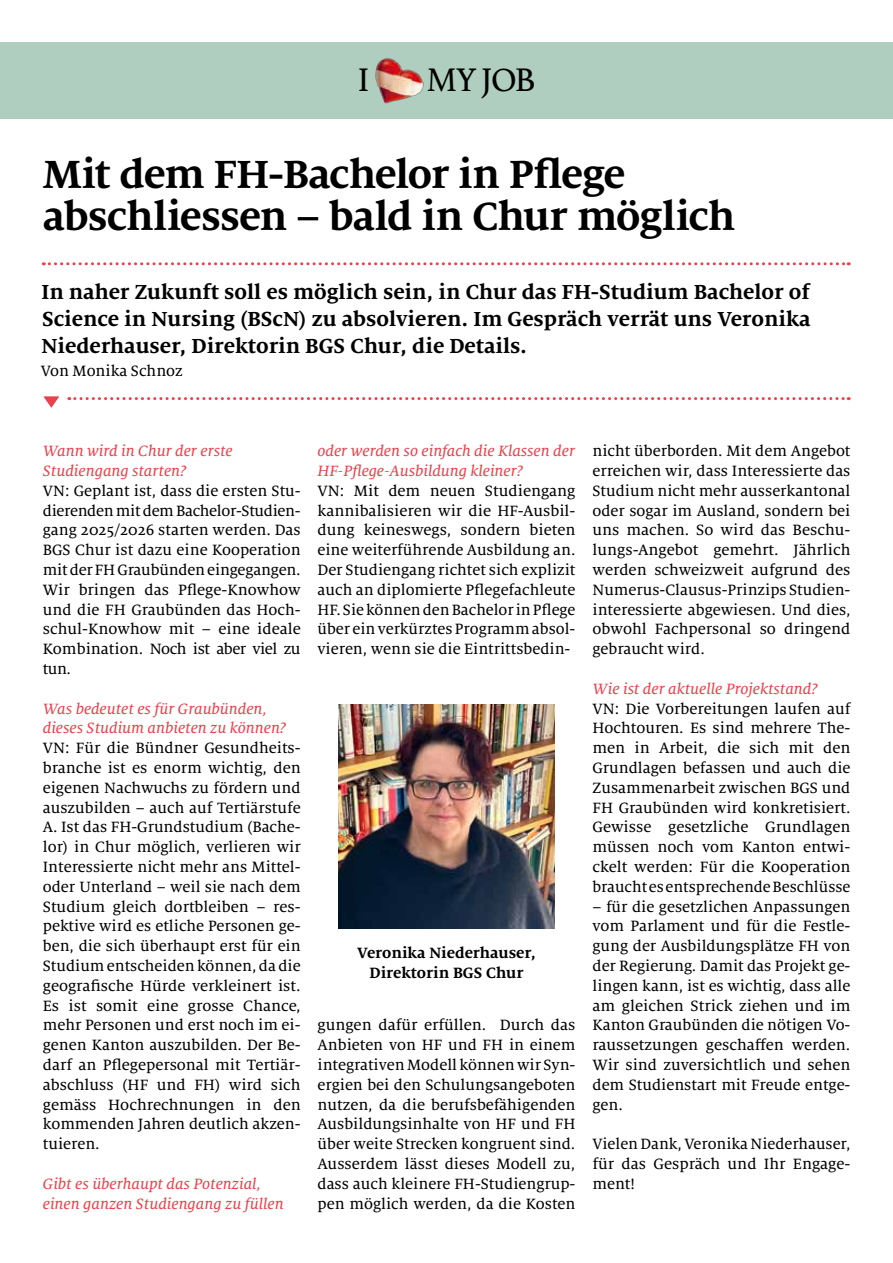
<style>
.page{position:relative;width:893px;height:1263px;background:#fff}
.page>*{position:absolute;margin:0;border:0;box-sizing:border-box;transform-origin:0 0}
.t1{font:700 43.5px/42px "Milo Serif Pro";letter-spacing:-.02em;color:#000}
.t2{font:34.2px "Athelas";color:#000}
.t3{font:700 22.5px/27px "Milo Serif Pro";color:#000;text-align:justify}
.t4{font:16.5px/19.8px "Milo Serif Pro Text";color:#000;text-align:justify}
.t5{font:16.5px/19.8px "Milo Serif Pro Text Ita";color:#e9424b}
.t6{font:700 16.5px/19.8px "Milo Serif Pro";color:#000;text-align:center}
</style>
<div class="page">
<img style="left:339px;top:705px;width:215px;height:223px">
<div style="left:0;top:43px;width:893px;height:76px;background:#afcec0"></div>
<svg style="left:43px;top:262px;width:806px;height:3px"></svg>
<svg style="left:43px;top:396px;width:806px;height:12px"></svg>
<img style="left:375px;top:58px;width:49px;height:45px">
<h2 class="t2" style="left:358px;top:53px;width:13px">I</h2>
<h2 class="t2" style="left:427px;top:53px;width:110px">MY JOB</h2>
<h1 class="t1" style="left:43px;top:153px;width:694px">Mit dem FH-Bachelor in Pflege abschliessen – bald in Chur möglich</h1>
<h3 class="t3" style="left:41px;top:278px;width:771px">In naher Zukunft soll es möglich sein, in Chur das FH-Studium Bachelor of Science in Nursing (BScN) zu absolvieren. Im Gespräch verrät uns Veronika Niederhauser, Direktorin BGS Chur, die Details.</h3>
<p class="t4" style="left:41px;top:361px;width:143px">Von Monika Schnoz</p>
<p class="t5" style="left:43px;top:441px;width:191px">Wann wird in Chur der erste<br>Studiengang starten?</p>
<p class="t4" style="left:43px;top:481px;width:259px">VN: Geplant ist, dass die ersten Stu&shy;dierenden mit dem Bachelor-Studien&shy;gang 2025/2026 starten werden. Das BGS Chur ist dazu eine Kooperation mit der FH Graubünden eingegangen.<br>Wir bringen das Pflege-Knowhow und die FH Graubünden das Hoch&shy;schul-Knowhow mit – eine ideale Kombination. Noch ist aber viel zu tun.</p>
<p class="t5" style="left:43px;top:698px;width:245px">Was bedeutet es für Graubünden, dieses Studium anbieten zu können?</p>
<p class="t4" style="left:43px;top:738px;width:259px">VN: Für die Bündner Gesundheits&shy;branche ist es enorm wichtig, den eigenen Nachwuchs zu fördern und auszubilden – auch auf Tertiärstufe A. Ist das FH-Grundstudium (Bache&shy;lor) in Chur möglich, verlieren wir Interessierte nicht mehr ans Mittel&shy;oder Unterland – weil sie nach dem Studium gleich dortbleiben – res&shy;pektive wird es etliche Personen ge&shy;ben, die sich überhaupt erst für ein Studium entscheiden können, da die geografische Hürde verkleinert ist.<br>Es ist somit eine grosse Chance, mehr Personen und erst noch im ei&shy;genen Kanton auszubilden. Der Be&shy;darf an Pflegepersonal mit Tertiär&shy;abschluss (HF und FH) wird sich gemäss Hochrechnungen in den kommenden Jahren deutlich akzen&shy;tuieren.</p>
<p class="t5" style="left:43px;top:1174px;width:242px">Gibt es überhaupt das Potenzial, einen ganzen Studiengang zu füllen</p>
<p class="t5" style="left:317px;top:441px;width:259px">oder werden so einfach die Klassen der<br>HF-Pflege-Ausbildung kleiner?</p>
<p class="t4" style="left:317px;top:481px;width:259px">VN: Mit dem neuen Studiengang kannibalisieren wir die HF-Ausbil&shy;dung keineswegs, sondern bieten eine weiterführende Ausbildung an.<br>Der Studiengang richtet sich explizit auch an diplomierte Pflegefachleute HF. Sie können den Bachelor in Pflege über ein verkürztes Programm absol&shy;vieren, wenn sie die Eintrittsbedin-</p>
<p class="t6" style="left:357px;top:943px;width:180px">Veronika Niederhauser,<br>Direktorin BGS Chur</p>
<p class="t4" style="left:317px;top:1015px;width:259px">gungen dafür erfüllen. Durch das Anbieten von HF und FH in einem integrativen Modell können wir Syn&shy;ergien bei den Schulungsangeboten nutzen, da die berufsbefähigenden Ausbildungsinhalte von HF und FH über weite Strecken kongruent sind.<br>Ausserdem lässt dieses Modell zu, dass auch kleinere FH-Studiengrup&shy;pen möglich werden, da die Kosten</p>
<p class="t4" style="left:592px;top:441px;width:259px">nicht überborden. Mit dem Angebot erreichen wir, dass Interessierte das Studium nicht mehr ausserkantonal oder sogar im Ausland, sondern bei uns machen. So wird das Beschu&shy;lungs-Angebot gemehrt. Jährlich werden schweizweit aufgrund des Numerus-Clausus-Prinzips Studien&shy;interessierte abgewiesen. Und dies, obwohl Fachpersonal so dringend gebraucht wird.</p>
<p class="t5" style="left:592px;top:679px;width:226px">Wie ist der aktuelle Projektstand?</p>
<p class="t4" style="left:592px;top:698px;width:259px">VN: Die Vorbereitungen laufen auf Hochtouren. Es sind mehrere The&shy;men in Arbeit, die sich mit den Grundlagen befassen und auch die Zusammenarbeit zwischen BGS und FH Graubünden wird konkretisiert.<br>Gewisse gesetzliche Grundlagen müssen noch vom Kanton entwi&shy;ckelt werden: Für die Kooperation braucht es entsprechende Beschlüsse</p>
<p class="t4" style="left:592px;top:896px;width:259px">– für die gesetzlichen Anpassungen vom Parlament und für die Festle&shy;gung der Ausbildungsplätze FH von der Regierung. Damit das Projekt ge&shy;lingen kann, ist es wichtig, dass alle am gleichen Strick ziehen und im Kanton Graubünden die nötigen Vo&shy;raussetzungen geschaffen werden.<br>Wir sind zuversichtlich und sehen dem Studienstart mit Freude entge&shy;gen.</p>
<p class="t4" style="left:592px;top:1134px;width:259px">Vielen Dank, Veronika Niederhauser, für das Gespräch und Ihr Engage&shy;ment!</p>
</div>
